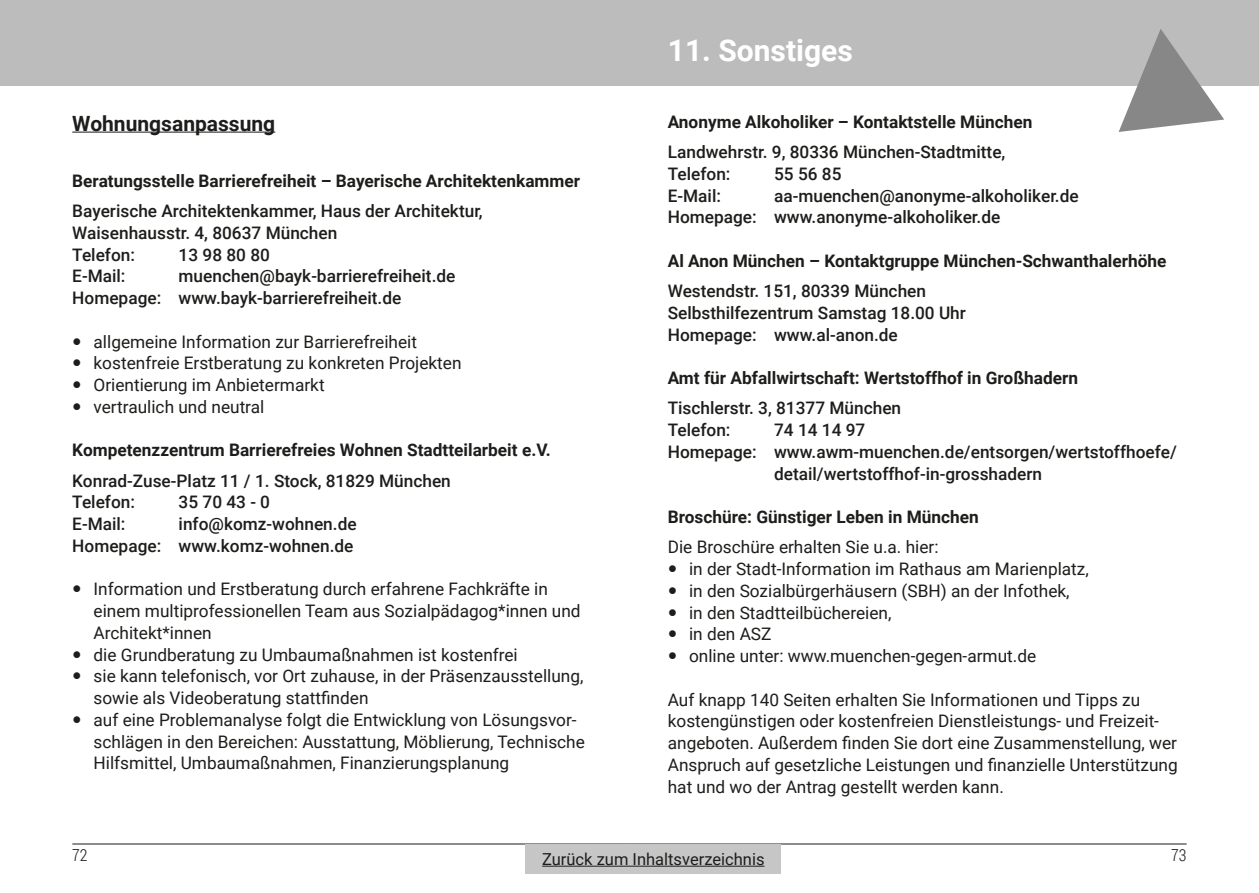
<style>
.page{position:relative;width:1259px;height:893px;background:#fff}
.page>*{position:absolute;margin:0;border:0;box-sizing:border-box;transform-origin:0 0}
.t1{font:700 30px "Roboto";color:#fff}
.Subhead{font:700 21px "Roboto";color:#1d1d1b}
.Fließtext{font:17.25px/21.8px "Roboto";color:#1d1d1b}
.Kontakt{font:500 17.25px/21.8px "Roboto";color:#1d1d1b}
.Titel{font:700 17.25px "Roboto";color:#1d1d1b}
.t2{font:16.5px "Roboto";color:#1d1d1b}
.t3{font:300 16.5px "Roboto Condensed";color:#1d1d1b}
</style>
<div class="page">
<hr style="left:72px;top:844px;width:557px;height:1px;background:#1d1d1b">
<hr style="left:629px;top:844px;width:557px;height:1px;background:#1d1d1b">
<div style="left:526px;top:844px;width:255px;height:30px;background:#c6c6c6"></div>
<hr style="left:542px;top:866px;width:222px;height:1px;background:#1d1d1b">
<hr style="left:72px;top:132px;width:203px;height:1px;background:#1d1d1b">
<div style="left:0;top:0;width:1259px;height:85px;background:#bcbcbc"></div>
<svg style="left:1118px;top:29px;width:106px;height:103px"></svg>
<p class="Subhead" style="left:72px;top:108px;width:204px">Wohnungsanpassung</p>
<p class="Titel" style="left:72px;top:169px;width:509px">Beratungsstelle Barrierefreiheit – Bayerische Architektenkammer</p>
<p class="Kontakt" style="left:72px;top:199px;width:412px">Bayerische Architektenkammer, Haus der Architektur,<br>Waisenhausstr. 4, 80637 München</p>
<p class="Kontakt" style="left:72px;top:243px;width:64px">Telefon:</p>
<p class="Kontakt" style="left:179px;top:243px;width:93px">13 98 80 80</p>
<p class="Kontakt" style="left:72px;top:265px;width:55px">E-Mail:</p>
<p class="Kontakt" style="left:179px;top:265px;width:278px">muenchen@bayk-barrierefreiheit.de</p>
<p class="Kontakt" style="left:72px;top:286px;width:330px">Homepage: www.bayk-barrierefreiheit.de</p>
<p class="Fließtext" style="left:94px;top:330px;width:325px">allgemeine Information zur Barrierefreiheit</p>
<p class="Fließtext" style="left:94px;top:352px;width:369px">kostenfreie Erstberatung zu konkreten Projekten</p>
<p class="Fließtext" style="left:94px;top:373px;width:233px">Orientierung im Anbietermarkt</p>
<p class="Fließtext" style="left:94px;top:395px;width:172px">vertraulich und neutral</p>
<p class="Titel" style="left:72px;top:438px;width:480px">Kompetenzzentrum Barrierefreies Wohnen Stadtteilarbeit e.V.</p>
<p class="Kontakt" style="left:72px;top:469px;width:380px">Konrad-Zuse-Platz 11 / 1. Stock, 81829 München</p>
<p class="Kontakt" style="left:72px;top:491px;width:64px">Telefon:</p>
<p class="Kontakt" style="left:179px;top:491px;width:93px">35 70 43 - 0</p>
<p class="Kontakt" style="left:72px;top:512px;width:55px">E-Mail:</p>
<p class="Kontakt" style="left:179px;top:512px;width:179px">info@komz-wohnen.de</p>
<p class="Kontakt" style="left:72px;top:534px;width:283px">Homepage: www.komz-wohnen.de</p>
<p class="Fließtext" style="left:94px;top:578px;width:488px">Information und Erstberatung durch erfahrene Fachkräfte in einem multiprofessionellen Team aus Sozialpädagog*innen und<br>Architekt*innen</p>
<p class="Fließtext" style="left:94px;top:643px;width:426px">die Grundberatung zu Umbaumaßnahmen ist kostenfrei</p>
<p class="Fließtext" style="left:94px;top:665px;width:491px">sie kann telefonisch, vor Ort zuhause, in der Präsenzausstellung, sowie als Videoberatung stattfinden</p>
<p class="Fließtext" style="left:94px;top:708px;width:493px">auf eine Problemanalyse folgt die Entwicklung von Lösungsvor&shy;schlägen in den Bereichen: Ausstattung, Möblierung, Technische<br>Hilfsmittel, Umbaumaßnahmen, Finanzierungsplanung</p>
<p class="t1" style="left:668px;top:29px;width:187px">11. Sonstiges</p>
<p class="Titel" style="left:668px;top:110px;width:366px">Anonyme Alkoholiker – Kontaktstelle München</p>
<p class="Kontakt" style="left:668px;top:140px;width:339px">Landwehrstr. 9, 80336 München-Stadtmitte,</p>
<p class="Kontakt" style="left:668px;top:162px;width:64px">Telefon:</p>
<p class="Kontakt" style="left:774px;top:162px;width:69px">55 56 85</p>
<p class="Kontakt" style="left:668px;top:184px;width:55px">E-Mail:</p>
<p class="Kontakt" style="left:774px;top:184px;width:306px">aa-muenchen@anonyme-alkoholiker.de</p>
<p class="Kontakt" style="left:668px;top:206px;width:334px">Homepage: www.anonyme-alkoholiker.de</p>
<p class="Titel" style="left:668px;top:249px;width:500px">Al Anon München – Kontaktgruppe München-Schwanthalerhöhe</p>
<p class="Kontakt" style="left:668px;top:279px;width:260px">Westendstr. 151, 80339 München</p>
<p class="Kontakt" style="left:668px;top:301px;width:300px">Selbsthilfezentrum Samstag 18.00 Uhr</p>
<p class="Kontakt" style="left:668px;top:323px;width:232px">Homepage: www.al-anon.de</p>
<p class="Titel" style="left:668px;top:366px;width:412px">Amt für Abfallwirtschaft: Wertstoffhof in Großhadern</p>
<p class="Kontakt" style="left:668px;top:397px;width:235px">Tischlerstr. 3, 81377 München</p>
<p class="Kontakt" style="left:668px;top:418px;width:64px">Telefon:</p>
<p class="Kontakt" style="left:774px;top:418px;width:93px">74 14 14 97</p>
<p class="Kontakt" style="left:774px;top:440px;width:404px;text-indent:-106px">Homepage: www.awm-muenchen.de/entsorgen/wertstoffhoefe/ detail/wertstoffhof-in-grosshadern</p>
<p class="Titel" style="left:668px;top:505px;width:312px">Broschüre: Günstiger Leben in München</p>
<p class="Fließtext" style="left:668px;top:536px;width:272px">Die Broschüre erhalten Sie u.a. hier:</p>
<p class="Fließtext" style="left:689px;top:557px;width:401px">in der Stadt-Information im Rathaus am Marienplatz,</p>
<p class="Fließtext" style="left:689px;top:579px;width:382px">in den Sozialbürgerhäusern (SBH) an der Infothek,</p>
<p class="Fließtext" style="left:689px;top:601px;width:204px">in den Stadtteilbüchereien,</p>
<p class="Fließtext" style="left:689px;top:623px;width:84px">in den ASZ</p>
<p class="Fließtext" style="left:689px;top:644px;width:349px">online unter: www.muenchen-gegen-armut.de</p>
<p class="Fließtext" style="left:668px;top:688px;width:511px">Auf knapp 140 Seiten erhalten Sie Informationen und Tipps zu kostengünstigen oder kostenfreien Dienstleistungs- und Freizeit&shy;angeboten. Außerdem finden Sie dort eine Zusammenstellung, wer Anspruch auf gesetzliche Leistungen und finanzielle Unterstützung hat und wo der Antrag gestellt werden kann.</p>
<p class="t3" style="left:72px;top:844px;width:17px">72</p>
<p class="t2" style="left:542px;top:847px;width:224px">Zurück zum Inhaltsverzeichnis</p>
<p class="t3" style="left:1171px;top:844px;width:17px">73</p>
</div>
